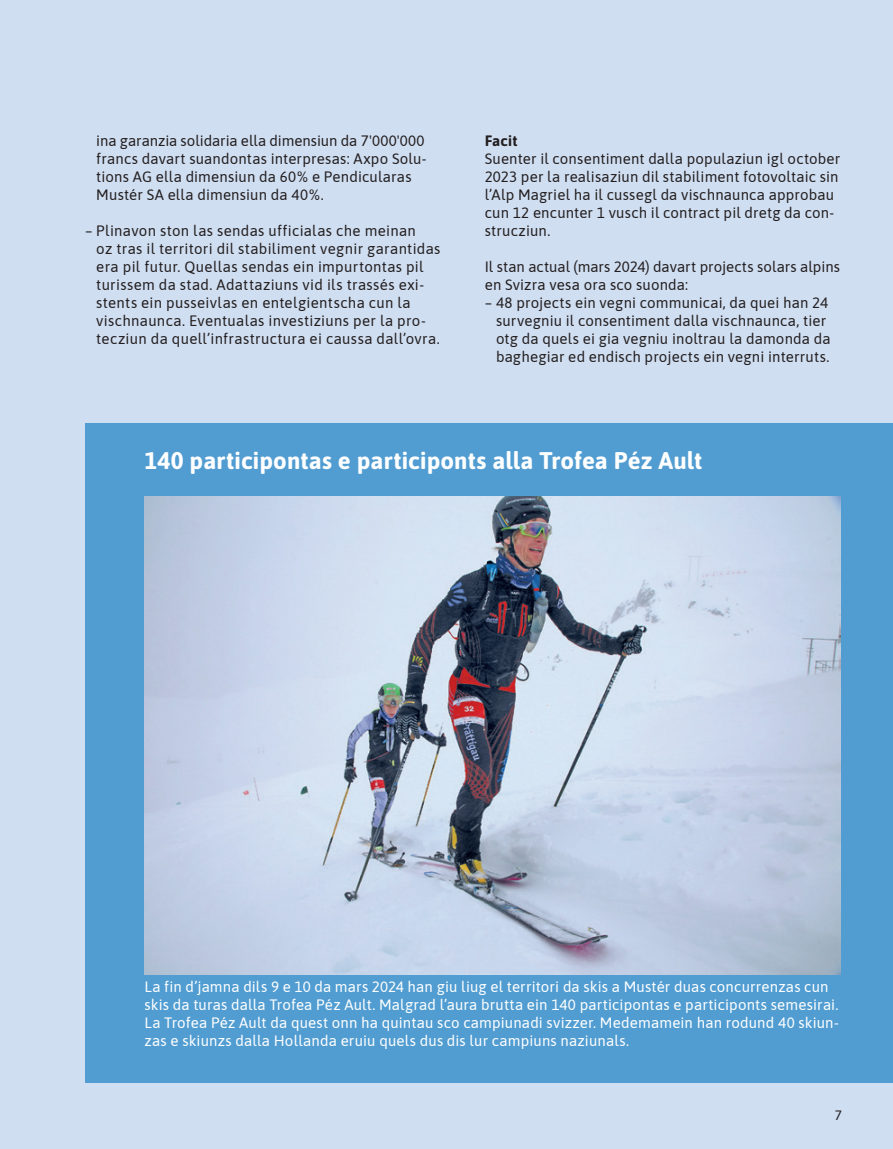
<style>
.page{position:relative;width:893px;height:1149px;background:#fff}
.page>*{position:absolute;margin:0;border:0;box-sizing:border-box;transform-origin:0 0}
.t1{font:700 24px "Asap";letter-spacing:.005em;color:#fff}
.t2{font:15px/18px "Asap";letter-spacing:.015em;color:#231f20}
.t3{font:15px/18px "Asap";letter-spacing:.01em;color:#fff}
.t4{font:700 15px "Asap";letter-spacing:.015em;color:#231f20}
.t5{font:13.5px "Asap";color:#231f20}
</style>
<div class="page">
<div style="left:0;top:0;width:893px;height:1148px;background:#d0def1"></div>
<div style="left:85px;top:423px;width:808px;height:659px;background:#519dd2"></div>
<img style="left:145px;top:497px;width:696px;height:477px">
<p class="t2" style="left:96px;top:131px;width:332px">ina garanzia solidaria ella dimensiun da 7'000'000 francs davart suandontas interpresas: Axpo Solu&shy;tions AG ella dimensiun da 60% e Pendicularas Mustér SA ella dimensiun da 40%.</p>
<p class="t2" style="left:96px;top:221px;width:346px;text-indent:-11px">– Plinavon ston las sendas ufficialas che meinan<br>oz tras il territori dil stabiliment vegnir garantidas era pil futur. Quellas sendas ein impurtontas pil turissem da stad. Adattaziuns vid ils trassés exi&shy;stents ein pusseivlas en entelgientscha cun la vischnaunca. Eventualas investiziuns per la pro&shy;tecziun da quell’infrastructura ei caussa dall’ovra.</p>
<p class="t4" style="left:485px;top:130px;width:34px">Facit</p>
<p class="t2" style="left:485px;top:149px;width:357px">Suenter il consentiment dalla populaziun igl october 2023 per la realisaziun dil stabiliment fotovoltaic sin l’Alp Magriel ha il cussegl da vischnaunca approbau cun 12 encunter 1 vusch il contract pil dretg da con&shy;strucziun.</p>
<p class="t2" style="left:485px;top:257px;width:357px">Il stan actual (mars 2024) davart projects solars alpins en Svizra vesa ora sco suonda:</p>
<p class="t2" style="left:496px;top:293px;width:336px;text-indent:-11px">– 48 projects ein vegni communicai, da quei han 24 survegniu il consentiment dalla vischnaunca, tier otg da quels ei gia vegniu inoltrau la damonda da baghegiar ed endisch projects ein vegni interruts.</p>
<h1 class="t1" style="left:145px;top:443px;width:559px">140 participontas e participonts alla Trofea Péz Ault</h1>
<p class="t3" style="left:145px;top:977px;width:696px">La fin d’jamna dils 9 e 10 da mars 2024 han giu liug el territori da skis a Mustér duas concurrenzas cun skis da turas dalla Trofea Péz Ault. Malgrad l’aura brutta ein 140 participontas e participonts semesirai.<br>La Trofea Péz Ault da quest onn ha quintau sco campiunadi svizzer. Medemamein han rodund 40 skiun&shy;zas e skiunzs dalla Hollanda eruiu quels dus dis lur campiuns naziunals.</p>
<p class="t5" style="left:835px;top:1105px;width:9px">7</p>
</div>
